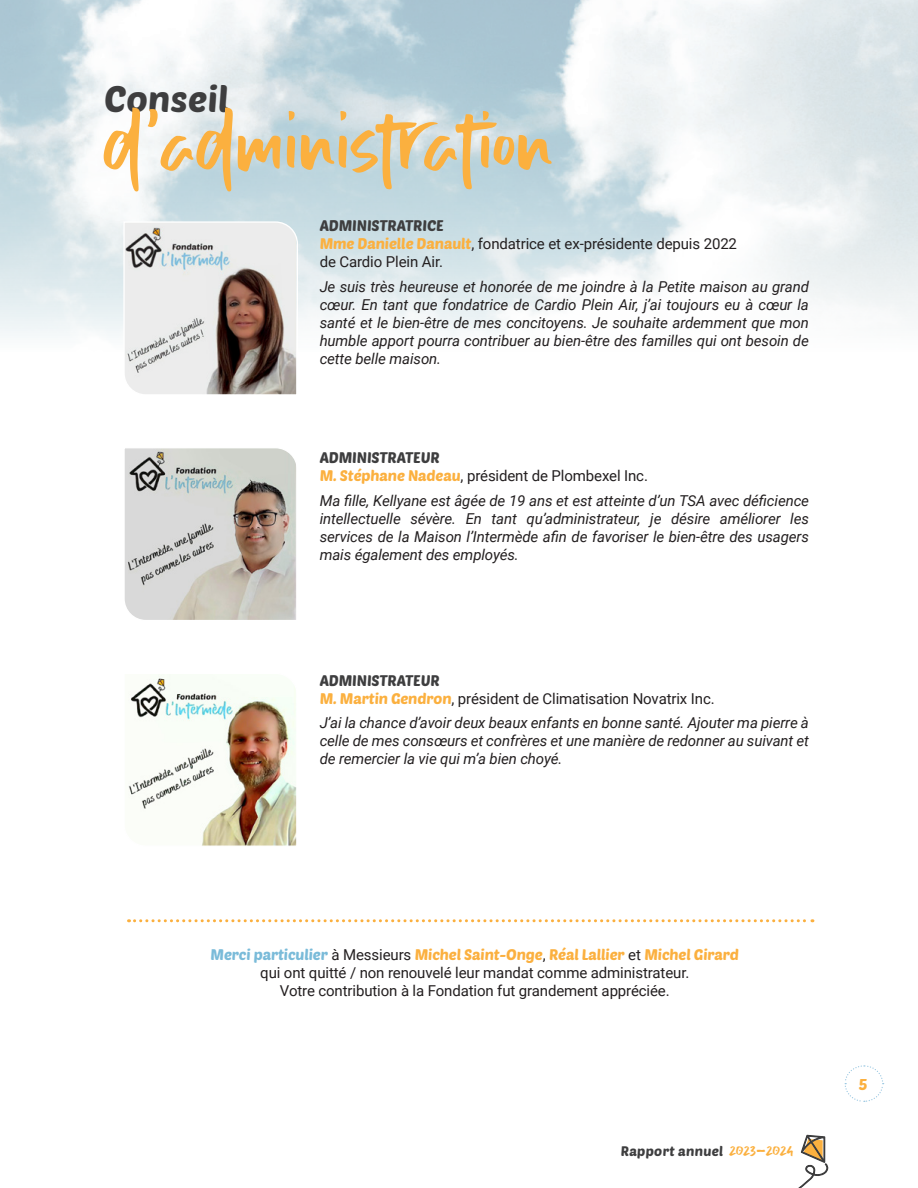
<style>
.page{position:relative;width:918px;height:1188px;background:#fff}
.page>*{position:absolute;margin:0;border:0;box-sizing:border-box;transform-origin:0 0}
.t1{font:54px "Hello Mornin";letter-spacing:.01em;color:#fbb03f}
.t2{font:36px "Poetsen One";letter-spacing:.01em;color:#3e3e3f}
.t3{font:15.3px "Poetsen One";color:#fbb03f}
.t4{font:italic 15px/18px "Roboto";letter-spacing:-.01em;color:#231f20;text-align:justify}
.t5{font:15px/18px "Roboto";letter-spacing:-.01em;color:#231f20}
.t6{font:13.5px "Poetsen One";letter-spacing:.02em;color:#3e3e3f}
.s1{font-family:"Poetsen One";color:#3e3e3f}
.s2{font-family:"Poetsen One";color:#fbb03f}
.s3{font-family:"Poetsen One";color:#7abbd9}
.s4{font-family:"Hello Mornin";font-size:12px;color:#fbb03f}
</style>
<div class="page">
<svg style="left:850px;top:1065px;width:34px;height:37px"></svg>
<div style="left:552px;top:1071px;width:310px;height:117px;background:#fff"></div>
<svg style="left:798px;top:1134px;width:31px;height:54px"></svg>
<svg style="left:123px;top:221px;width:176px;height:174px;background:#c2bcba"></svg>
<svg style="left:124px;top:448px;width:172px;height:172px;background:#c3bfba"></svg>
<img style="left:128px;top:675px;width:169px;height:171px">
<svg style="left:129px;top:919px;width:684px;height:3px"></svg>
<p class="t2" style="left:104px;top:76px;width:126px">Conseil</p>
<p class="t1" style="left:104px;top:113px;width:451px">d’administration</p>
<p class="t5" style="left:320px;top:216px;width:419px"><span class="s1">ADMINISTRATRICE<br></span><span class="s2">Mme Danielle Danault</span>, fondatrice et ex-présidente depuis 2022 de Cardio Plein Air.</p>
<p class="t4" style="left:320px;top:277px;width:491px">Je suis très heureuse et honorée de me joindre à la Petite maison au grand cœur. En tant que fondatrice de Cardio Plein Air, j’ai toujours eu à cœur la santé et le bien-être de mes concitoyens. Je souhaite ardemment que mon humble apport pourra contribuer au bien-être des familles qui ont besoin de cette belle maison.</p>
<p class="t5" style="left:320px;top:448px;width:330px"><span class="s1">ADMINISTRATEUR<br></span><span class="s2">M. Stéphane Nadeau</span>, président de Plombexel Inc.</p>
<p class="t4" style="left:320px;top:491px;width:491px">Ma fille, Kellyane est âgée de 19 ans et est atteinte d’un TSA avec déficience intellectuelle sévère. En tant qu’administrateur, je désire améliorer les services de la Maison l’Intermède afin de favoriser le bien-être des usagers mais également des employés.</p>
<p class="t5" style="left:320px;top:671px;width:397px"><span class="s1">ADMINISTRATEUR<br></span><span class="s2">M. Martin Gendron</span>, président de Climatisation Novatrix Inc.</p>
<p class="t4" style="left:320px;top:713px;width:491px">J’ai la chance d’avoir deux beaux enfants en bonne santé. Ajouter ma pierre à celle de mes consœurs et confrères et une manière de redonner au suivant et de remercier la vie qui m’a bien choyé.</p>
<p class="t5" style="left:211px;top:945px;width:530px;text-align:center"><span class="s3">Merci particulier</span> à Messieurs <span class="s2">Michel Saint-Onge</span>, <span class="s2">Réal Lallier</span> et <span class="s2">Michel Girard </span>qui ont quitté / non renouvelé leur mandat comme administrateur.<br>Votre contribution à la Fondation fut grandement appréciée.</p>
<p class="t6" style="left:621px;top:1142px;width:175px">Rapport annuel <span class="s4">2023-2024</span></p>
<p class="t3" style="left:859px;top:1075px;width:10px">5</p>
</div>
